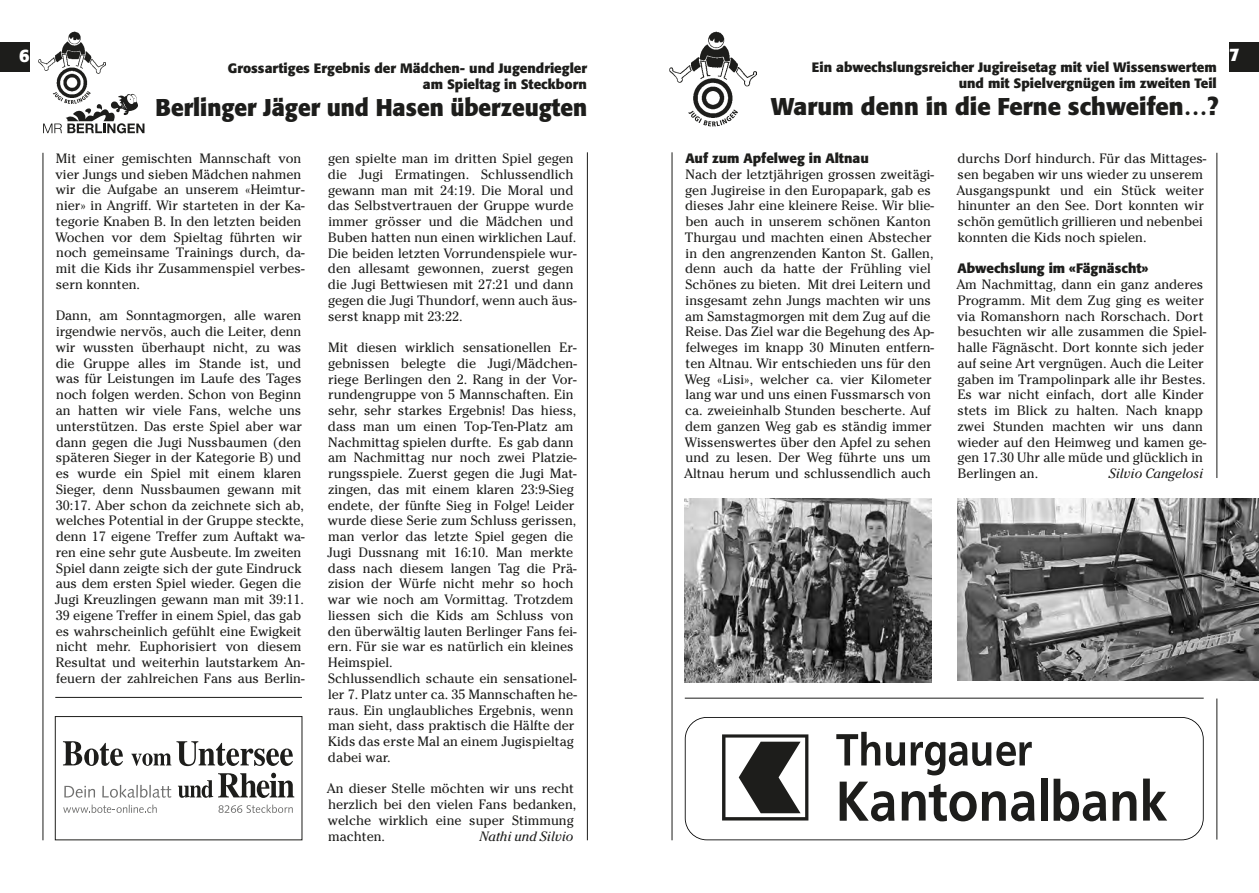
<style>
.page{position:relative;width:1259px;height:893px;background:#fff}
.page>*{position:absolute;margin:0;border:0;box-sizing:border-box;transform-origin:0 0}
.t1{font:700 24px "Formata";color:#1d1d1b;scale:.94 1}
.t2{font:700 24px "Formata";color:#1d1d1b}
.t3{font:700 18px "Formata";color:#fff}
.t4{font:13.5px/15.8px "Cheltenham LT";color:#1d1d1b}
.t5{font:700 13.5px/15.8px "Formata";color:#1d1d1b;text-align:right}
.t6{font:italic 13.5px "Cheltenham LT";color:#1d1d1b}
</style>
<div class="page">
<div style="left:0;top:43px;width:30px;height:29px;background:#1d1d1b"></div>
<div style="left:1229px;top:43px;width:30px;height:29px;background:#1d1d1b"></div>
<hr style="left:43px;top:153px;width:1px;height:687px;background:#1d1d1b">
<hr style="left:587px;top:152px;width:1px;height:688px;background:#1d1d1b">
<hr style="left:671px;top:152px;width:1px;height:688px;background:#1d1d1b">
<hr style="left:1216px;top:698px;width:1px;height:141px;background:#1d1d1b">
<hr style="left:1216px;top:153px;width:1px;height:325px;background:#1d1d1b">
<svg style="left:685px;top:717px;width:518px;height:123px"></svg>
<div style="left:716px;top:728px;width:456px;height:109px;background:#fff"></div>
<svg style="left:836px;top:732px;width:44px;height:33px"></svg>
<svg style="left:886px;top:742px;width:145px;height:33px"></svg>
<svg style="left:839px;top:782px;width:55px;height:39px"></svg>
<svg style="left:901px;top:784px;width:75px;height:37px"></svg>
<svg style="left:982px;top:791px;width:23px;height:30px"></svg>
<svg style="left:1011px;top:791px;width:23px;height:30px"></svg>
<div style="left:1041px;top:779px;width:6px;height:42px;background:#1d1d1b"></div>
<svg style="left:1053px;top:779px;width:53px;height:42px"></svg>
<svg style="left:1112px;top:791px;width:24px;height:30px"></svg>
<svg style="left:1143px;top:779px;width:24px;height:42px"></svg>
<svg style="left:722px;top:734px;width:86px;height:86px"></svg>
<hr style="left:685px;top:698px;width:518px;height:1px;background:#1d1d1b">
<img style="left:38px;top:31px;width:67px;height:60px">
<svg style="left:43px;top:91px;width:101px;height:42px"></svg>
<svg style="left:178px;top:773px;width:116px;height:25px"></svg>
<svg style="left:63px;top:741px;width:230px;height:25px"></svg>
<svg style="left:64px;top:786px;width:31px;height:12px"></svg>
<svg style="left:102px;top:785px;width:69px;height:13px"></svg>
<svg style="left:63px;top:805px;width:94px;height:8px"></svg>
<svg style="left:218px;top:805px;width:75px;height:8px"></svg>
<div style="left:55px;top:716px;width:247px;height:124px;border:1px solid #1d1d1b"></div>
<img style="left:669px;top:31px;width:88px;height:78px">
<svg style="left:688px;top:109px;width:50px;height:17px"></svg>
<hr style="left:55px;top:697px;width:247px;height:1px;background:#1d1d1b">
<img style="left:685px;top:498px;width:246px;height:185px">
<img style="left:957px;top:498px;width:302px;height:182px">
<h2 class="t3" style="left:19px;top:44px;width:12px">6</h2>
<h2 class="t3" style="left:1229px;top:44px;width:12px">7</h2>
<p class="t5" style="left:228px;top:60px;width:361px">Grossartiges Ergebnis der Mädchen- und Jugendriegler am Spieltag in Steckborn</p>
<h1 class="t1" style="left:156px;top:92px;width:460px">Berlinger Jäger und Hasen überzeugten</h1>
<p class="t4" style="left:55px;top:150px;width:251px">Mit einer gemischten Mannschaft von vier Jungs und sieben Mädchen nahmen wir die Aufgabe an unserem «Heimtur&shy;nier» in Angriff. Wir starteten in der Ka&shy;tegorie Knaben B. In den letzten beiden Wochen vor dem Spieltag führten wir noch gemeinsame Trainings durch, da&shy;mit die Kids ihr Zusammenspiel verbes&shy;sern konnten.</p>
<p class="t4" style="left:55px;top:308px;width:251px">Dann, am Sonntagmorgen, alle waren irgendwie nervös, auch die Leiter, denn wir wussten überhaupt nicht, zu was die Gruppe alles im Stande ist, und was für Leistungen im Laufe des Tages noch folgen werden. Schon von Beginn an hatten wir viele Fans, welche uns unterstützen. Das erste Spiel aber war dann gegen die Jugi Nussbaumen (den späteren Sieger in der Kategorie B) und es wurde ein Spiel mit einem klaren Sieger, denn Nussbaumen gewann mit 30:17. Aber schon da zeichnete sich ab, welches Potential in der Gruppe steckte, denn 17 eigene Treffer zum Auftakt wa&shy;ren eine sehr gute Ausbeute. Im zweiten Spiel dann zeigte sich der gute Eindruck aus dem ersten Spiel wieder. Gegen die Jugi Kreuzlingen gewann man mit 39:11.<br>39 eigene Treffer in einem Spiel, das gab es wahrscheinlich gefühlt eine Ewigkeit nicht mehr. Euphorisiert von diesem Resultat und weiterhin lautstarkem An&shy;feuern der zahlreichen Fans aus Berlin-</p>
<p class="t5" style="left:812px;top:59px;width:406px">Ein abwechslungsreicher Jugireisetag mit viel Wissenswertem und mit Spielvergnügen im zweiten Teil</p>
<h1 class="t2" style="left:771px;top:91px;width:449px">Warum denn in die Ferne schweifen…?</h1>
<p class="t5" style="left:685px;top:150px;width:185px">Auf zum Apfelweg in Altnau</p>
<p class="t4" style="left:684px;top:166px;width:251px">Nach der letztjährigen grossen zweitägi&shy;gen Jugireise in den Europapark, gab es dieses Jahr eine kleinere Reise. Wir blie&shy;ben auch in unserem schönen Kanton Thurgau und machten einen Abstecher in den angrenzenden Kanton St. Gallen, denn auch da hatte der Frühling viel Schönes zu bieten. Mit drei Leitern und insgesamt zehn Jungs machten wir uns am Samstagmorgen mit dem Zug auf die Reise. Das Ziel war die Begehung des Ap&shy;felweges im knapp 30 Minuten entfern&shy;ten Altnau. Wir entschieden uns für den Weg «Lisi», welcher ca. vier Kilometer lang war und uns einen Fussmarsch von ca. zweieinhalb Stunden bescherte. Auf dem ganzen Weg gab es ständig immer Wissenswertes über den Apfel zu sehen und zu lesen. Der Weg führte uns um Altnau herum und schlussendlich auch</p>
<p class="t4" style="left:956px;top:151px;width:251px">durchs Dorf hindurch. Für das Mittages&shy;sen begaben wir uns wieder zu unserem Ausgangspunkt und ein Stück weiter hinunter an den See. Dort konnten wir schön gemütlich grillieren und nebenbei konnten die Kids noch spielen.</p>
<p class="t5" style="left:957px;top:261px;width:192px">Abwechslung im «Fägnäscht»</p>
<p class="t4" style="left:956px;top:277px;width:251px">Am Nachmittag, dann ein ganz anderes Programm. Mit dem Zug ging es weiter via Romanshorn nach Rorschach. Dort besuchten wir alle zusammen die Spiel&shy;halle Fägnäscht. Dort konnte sich jeder auf seine Art vergnügen. Auch die Leiter gaben im Trampolinpark alle ihr Bestes.<br>Es war nicht einfach, dort alle Kinder stets im Blick zu halten. Nach knapp zwei Stunden machten wir uns dann wieder auf den Heimweg und kamen ge&shy;gen 17.30 Uhr alle müde und glücklich in Berlingen an.</p>
<p class="t4" style="left:328px;top:151px;width:250px">gen spielte man im dritten Spiel gegen die Jugi Ermatingen. Schlussendlich gewann man mit 24:19. Die Moral und das Selbstvertrauen der Gruppe wurde immer grösser und die Mädchen und Buben hatten nun einen wirklichen Lauf.<br>Die beiden letzten Vorrundenspiele wur&shy;den allesamt gewonnen, zuerst gegen die Jugi Bettwiesen mit 27:21 und dann gegen die Jugi Thundorf, wenn auch äus&shy;serst knapp mit 23:22.</p>
<p class="t4" style="left:327px;top:340px;width:251px">Mit diesen wirklich sensationellen Er&shy;gebnissen belegte die Jugi/Mädchen&shy;riege Berlingen den 2. Rang in der Vor&shy;rundengruppe von 5 Mannschaften. Ein sehr, sehr starkes Ergebnis! Das hiess, dass man um einen Top-Ten-Platz am Nachmittag spielen durfte. Es gab dann am Nachmittag nur noch zwei Platzie&shy;rungsspiele. Zuerst gegen die Jugi Mat&shy;zingen, das mit einem klaren 23:9-Sieg endete, der fünfte Sieg in Folge! Leider wurde diese Serie zum Schluss gerissen, man verlor das letzte Spiel gegen die Jugi Dussnang mit 16:10. Man merkte dass nach diesem langen Tag die Prä&shy;zision der Würfe nicht mehr so hoch war wie noch am Vormittag. Trotzdem liessen sich die Kids am Schluss von den überwältig lauten Berlinger Fans fei&shy;ern. Für sie war es natürlich ein kleines Heimspiel.<br>Schlussendlich schaute ein sensationel&shy;ler 7. Platz unter ca. 35 Mannschaften he&shy;raus. Ein unglaubliches Ergebnis, wenn man sieht, dass praktisch die Hälfte der Kids das erste Mal an einem Jugispieltag dabei war.</p>
<p class="t4" style="left:327px;top:781px;width:251px">An dieser Stelle möchten wir uns recht herzlich bei den vielen Fans bedanken, welche wirklich eine super Stimmung machten.</p>
<p class="t6" style="left:1108px;top:465px;width:96px">Silvio Cangelosi</p>
<p class="t6" style="left:479px;top:828px;width:95px">Nathi und Silvio</p>
</div>
